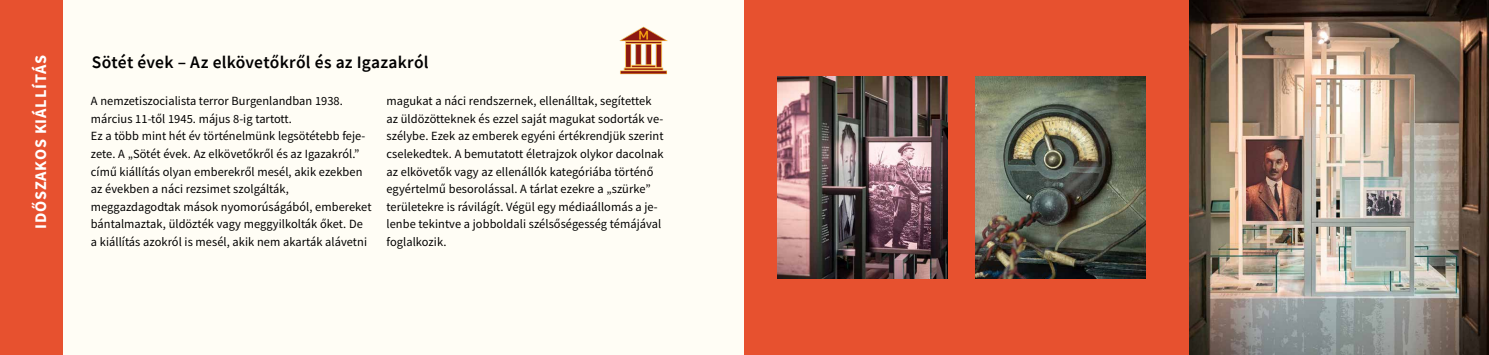
<style>
.page{position:relative;width:1489px;height:355px;background:#fff}
.page>*{position:absolute;margin:0;border:0;box-sizing:border-box;transform-origin:0 0}
.t1{font:600 17.5px "Source Sans Pro";letter-spacing:.015em;color:#000}
.t2{font:700 16.25px "Source Sans Pro";letter-spacing:.05em;color:#fff}
.t3{font:12.5px/17.5px "Source Sans Pro";letter-spacing:.005em;color:#000}
</style>
<div class="page">
<div style="left:0;top:0;width:744px;height:354px;background:#fffdf5"></div>
<div style="left:744px;top:0;width:744px;height:354px;background:#e7512f"></div>
<img style="left:1189px;top:0;width:299px;height:354px">
<img style="left:975px;top:76px;width:170px;height:202px">
<img style="left:777px;top:76px;width:170px;height:202px">
<div style="left:0;top:0;width:63px;height:354px;background:#e7512f"></div>
<img style="left:619px;top:27px;width:48px;height:48px">
<h2 class="t2" style="left:30px;top:229px;width:175px;rotate:-90deg">IDŐSZAKOS KIÁLLÍTÁS</h2>
<h1 class="t1" style="left:92px;top:51px;width:338px">Sötét évek – Az elkövetőkről és az Igazakról</h1>
<p class="t3" style="left:91px;top:92px;width:282px">A nemzetiszocialista terror Burgenlandban 1938. március 11-től 1945. május 8-ig tartott.<br>Ez a több mint hét év történelmünk legsötétebb feje&shy;zete. A „Sötét évek. Az elkövetőkről és az Igazakról.” című kiállítás olyan emberekről mesél, akik ezekben az években a náci rezsimet szolgálták, meggazdagodtak mások nyomorúságából, embereket bántalmaztak, üldözték vagy meggyilkolták őket. De a kiállítás azokról is mesél, akik nem akarták alávetni</p>
<p class="t3" style="left:386px;top:92px;width:278px">magukat a náci rendszernek, ellenálltak, segítettek az üldözötteknek és ezzel saját magukat sodorták ve&shy;szélybe. Ezek az emberek egyéni értékrendjük szerint cselekedtek. A bemutatott életrajzok olykor dacolnak az elkövetők vagy az ellenállók kategóriába történő egyértelmű besorolással. A tárlat ezekre a „szürke” területekre is rávilágít. Végül egy médiaállomás a je&shy;lenbe tekintve a jobboldali szélsőségesség témájával foglalkozik.</p>
</div>
